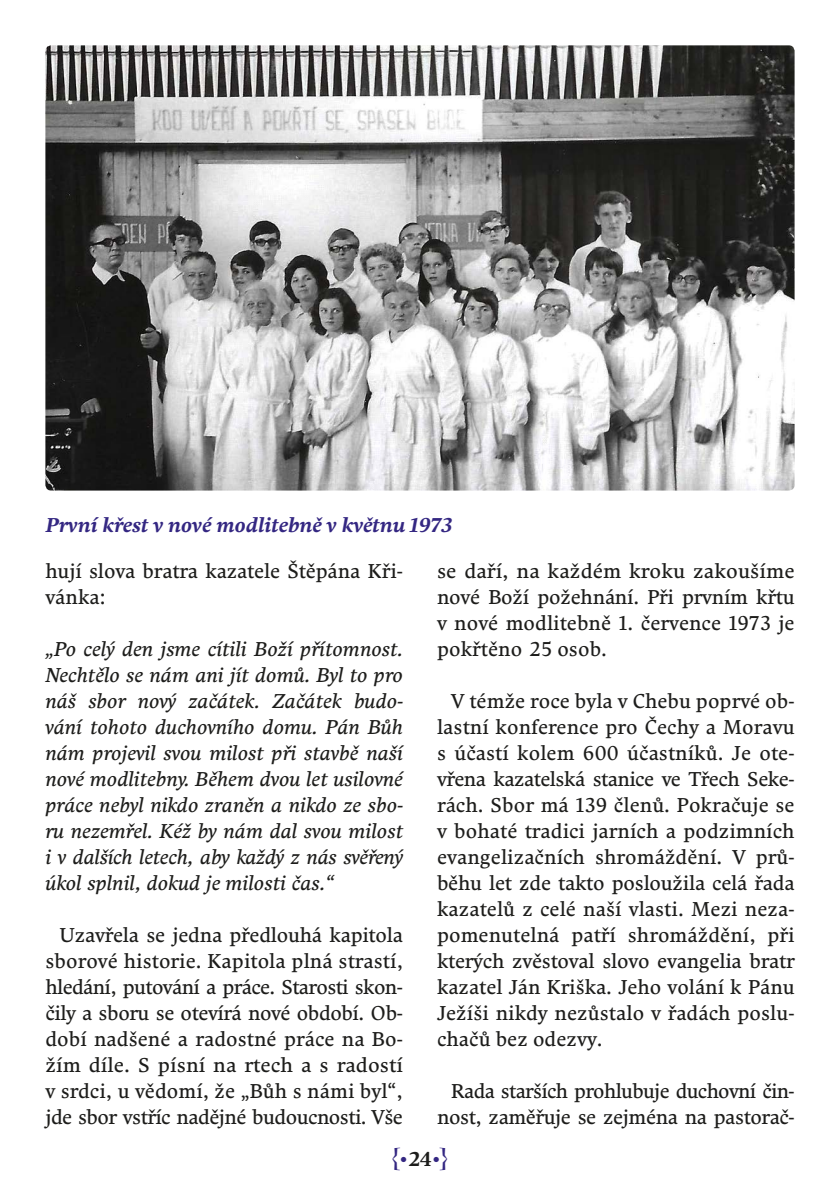
<style>
.page{position:relative;width:840px;height:1191px;background:#fff}
.page>*{position:absolute;margin:0;border:0;box-sizing:border-box;transform-origin:0 0}
.t1{font:20px/26px "Comenia Serif Pro";letter-spacing:-.005em;color:#1d1d1b;text-align:justify}
.t2{font:italic 20px/26px "Comenia Serif Pro";color:#1d1d1b;text-align:justify}
.t3{font:20px/26px "Comenia Serif Pro";letter-spacing:-.03em;color:#1d1d1b;text-align:right}
.t4{font:italic 700 20px "Comenia Serif Pro";letter-spacing:.005em;color:#342782}
.t5{font:700 20px "Preissig Antikva";color:#342782}
.s1{font-family:"Brandon Grotesque"}
.s2{font-family:"Comenia Serif Pro";color:#1d1d1b}
</style>
<div class="page">
<img style="left:45px;top:45px;width:749px;height:445px">
<p class="t4" style="left:45px;top:511px;width:408px">První křest v nové modlitebně v květnu 1973</p>
<p class="t1" style="left:45px;top:557px;width:359px">hují slova bratra kazatele Štěpána Kři&shy;vánka:</p>
<p class="t2" style="left:45px;top:635px;width:359px">„Po celý den jsme cítili Boží přítomnost.<br>Nechtělo se nám ani jít domů. Byl to pro náš sbor nový začátek. Začátek budo&shy;vání tohoto duchovního domu. Pán Bůh nám projevil svou milost při stavbě naší nové modlitebny. Během dvou let usilovné práce nebyl nikdo zraněn a nikdo ze sbo&shy;ru nezemřel. Kéž by nám dal svou milost i v dalších letech, aby každý z nás svěřený úkol splnil, dokud je milosti čas.“</p>
<p class="t1" style="left:45px;top:921px;width:359px;text-indent:14px">Uzavřela se jedna předlouhá kapitola sborové historie. Kapitola plná strastí, hledání, putování a práce. Starosti skon&shy;čily a sboru se otevírá nové období. Ob&shy;dobí nadšené a radostné práce na Bo&shy;žím díle. S písní na rtech a s radostí v srdci, u vědomí, že „Bůh s námi byl“, jde sbor vstříc nadějné budoucnosti. Vše</p>
<p class="t1" style="left:437px;top:557px;width:359px">se daří, na každém kroku zakoušíme nové Boží požehnání. Při prvním křtu v nové modlitebně 1. července 1973 je pokřtěno 25 osob.</p>
<p class="t1" style="left:437px;top:687px;width:359px;text-indent:14px">V témže roce byla v Chebu poprvé ob&shy;lastní konference pro Čechy a Moravu s účastí kolem 600 účastníků. Je ote&shy;vřena kazatelská stanice ve Třech Seke&shy;rách. Sbor má 139 členů. Pokračuje se v bohaté tradici jarních a podzimních evangelizačních shromáždění. V prů&shy;běhu let zde takto posloužila celá řada kazatelů z celé naší vlasti. Mezi neza&shy;pomenutelná patří shromáždění, při kterých zvěstoval slovo evangelia bratr kazatel Ján Kriška. Jeho volání k Pánu Ježíši nikdy nezůstalo v řadách poslu&shy;chačů bez odezvy.</p>
<p class="t3" style="left:437px;top:1077px;width:359px">Rada starších prohlubuje duchovní čin&shy;nost, zaměřuje se zejména na pastorač-</p>
<p class="t5" style="left:391px;top:1143px;width:58px">{<span class="s1">•</span><span class="s2">24</span><span class="s1">•</span>}</p>
</div>
